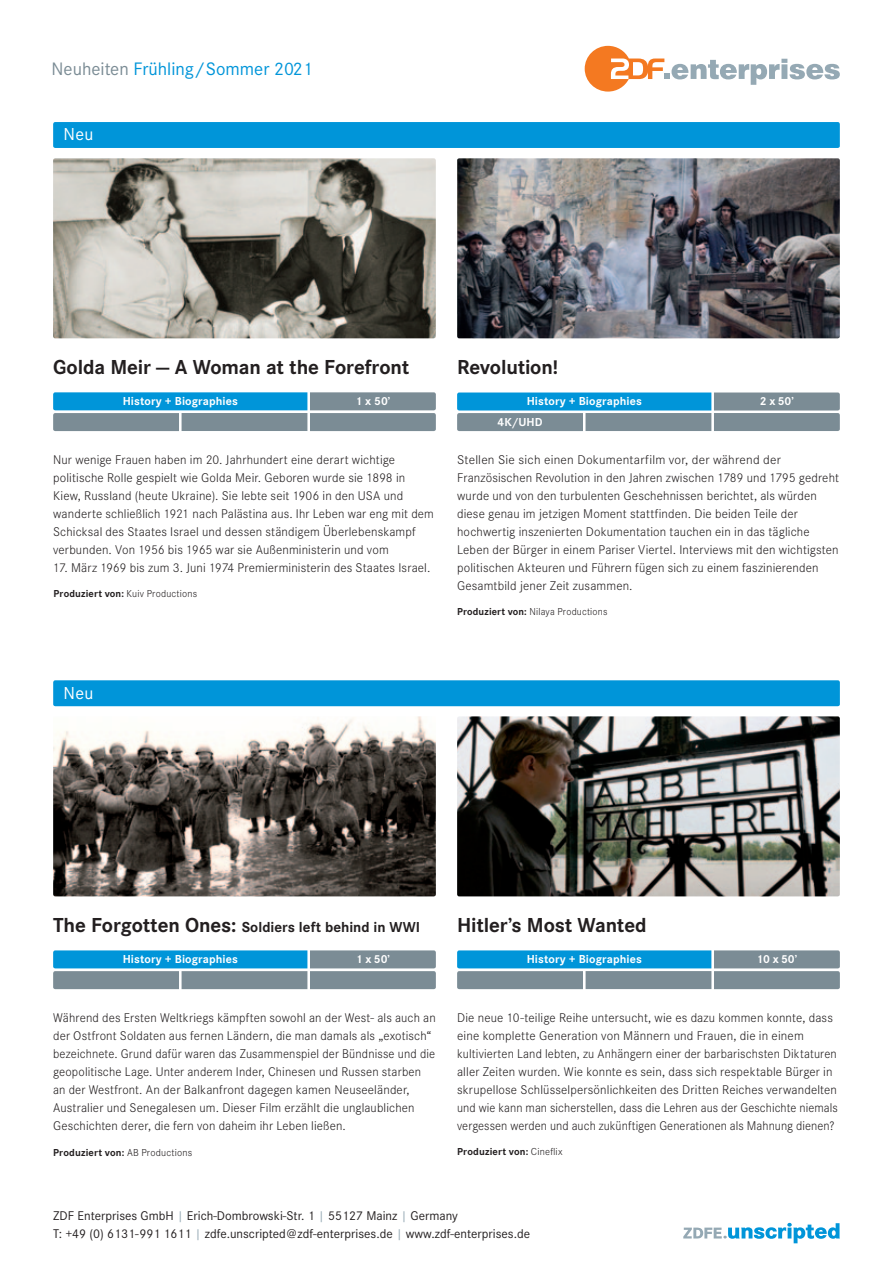
<style>
.page{position:relative;width:893px;height:1263px;background:#fff}
.page>*{position:absolute;margin:0;border:0;box-sizing:border-box;transform-origin:0 0}
.t1{font:700 21px "Corporate S";letter-spacing:-.005em;color:#231f20}
.t2{font:18.75px "Corporate S";color:#0095d9}
.t3{font:18px "Corporate S";letter-spacing:.015em;color:#fff}
.t4{font:700 15px "Corporate S";letter-spacing:.005em;color:#231f20}
.t5{font:300 13.2px/18px "Corporate S";letter-spacing:.01em;color:#231f20}
.t6{font:13.2px/18px "Corporate S";color:#231f20}
.t7{font:700 12px "Corporate S";letter-spacing:.01em;color:#fff}
.t8{font:300 10.5px "Corporate S";letter-spacing:.02em;color:#231f20}
.t9{font:700 10.5px "Corporate S";letter-spacing:.015em;color:#231f20}
.s1{color:#7b8c95}
.s2{font-weight:700}
.s3{font-size:21px}
.s4{font-weight:300}
.s5{color:#95a9b4}
</style>
<div class="page">
<svg style="left:683px;top:1223px;width:157px;height:20px"></svg>
<svg style="left:585px;top:46px;width:255px;height:46px"></svg>
<div style="left:53px;top:122px;width:787px;height:26px;background:#0095d9"></div>
<svg style="left:457px;top:950px;width:383px;height:39px;background:#6199b3"></svg>
<svg style="left:53px;top:950px;width:383px;height:39px;background:#6199b3"></svg>
<div style="left:53px;top:680px;width:787px;height:26px;background:#0095d9"></div>
<img style="left:53px;top:716px;width:383px;height:180px">
<svg style="left:457px;top:392px;width:383px;height:39px;background:#6098b3"></svg>
<img style="left:457px;top:716px;width:383px;height:180px">
<img style="left:457px;top:158px;width:383px;height:180px">
<img style="left:53px;top:158px;width:383px;height:180px">
<svg style="left:53px;top:392px;width:383px;height:39px;background:#6098b3"></svg>
<h2 class="t2" style="left:52px;top:55px;width:263px"><span class="s1">Neuheiten</span> Frühling/Sommer 2021</h2>
<h3 class="t3" style="left:64px;top:121px;width:31px">Neu</h3>
<h1 class="t1" style="left:53px;top:351px;width:358px">Golda Meir — A Woman at the Forefront</h1>
<h1 class="t1" style="left:457px;top:351px;width:102px">Revolution!</h1>
<p class="t7" style="left:123px;top:392px;width:117px">History + Biographies</p>
<p class="t7" style="left:355px;top:392px;width:37px">1 x 50’</p>
<p class="t7" style="left:527px;top:392px;width:117px">History + Biographies</p>
<p class="t7" style="left:760px;top:392px;width:36px">2 x 50’</p>
<p class="t7" style="left:497px;top:412px;width:47px">4K/UHD</p>
<p class="t5" style="left:53px;top:450px;width:382px">Nur wenige Frauen haben im 20. Jahrhundert eine derart wichtige politische Rolle gespielt wie Golda Meir. Geboren wurde sie 1898 in Kiew, Russland (heute Ukraine). Sie lebte seit 1906 in den USA und wanderte schließlich 1921 nach Palästina aus. Ihr Leben war eng mit dem Schicksal des Staates Israel und dessen ständigem Überlebenskampf verbunden. Von 1956 bis 1965 war sie Außenministerin und vom</p>
<p class="t5" style="left:53px;top:558px;width:379px">17. März 1969 bis zum 3. Juni 1974 Premierministerin des Staates Israel.</p>
<p class="t8" style="left:54px;top:586px;width:145px"><span class="s2">Produziert von:</span> Kuiv Productions</p>
<p class="t5" style="left:457px;top:450px;width:383px">Stellen Sie sich einen Dokumentarfilm vor, der während der Französischen Revolution in den Jahren zwischen 1789 und 1795 gedreht wurde und von den turbulenten Geschehnissen berichtet, als würden diese genau im jetzigen Moment stattfinden. Die beiden Teile der hochwertig inszenierten Dokumentation tauchen ein in das tägliche Leben der Bürger in einem Pariser Viertel. Interviews mit den wichtigsten politischen Akteuren und Führern fügen sich zu einem faszinierenden Gesamtbild jener Zeit zusammen.</p>
<p class="t8" style="left:457px;top:605px;width:152px"><span class="s2">Produziert von:</span> Nilaya Productions</p>
<h3 class="t3" style="left:64px;top:679px;width:31px">Neu</h3>
<h1 class="t1" style="left:457px;top:909px;width:191px">Hitler’s Most Wanted</h1>
<p class="t4" style="left:53px;top:915px;width:369px"><span class="s3">The Forgotten Ones:</span> Soldiers left behind in WWI</p>
<p class="t7" style="left:356px;top:950px;width:36px">1 x 50’</p>
<p class="t7" style="left:123px;top:950px;width:117px">History + Biographies</p>
<p class="t7" style="left:527px;top:950px;width:117px">History + Biographies</p>
<p class="t7" style="left:756px;top:950px;width:42px">10 x 50’</p>
<p class="t5" style="left:53px;top:1008px;width:384px">Während des Ersten Weltkriegs kämpften sowohl an der West- als auch an der Ostfront Soldaten aus fernen Ländern, die man damals als „exotisch“ bezeichnete. Grund dafür waren das Zusammenspiel der Bündnisse und die geopolitische Lage. Unter anderem Inder, Chinesen und Russen starben an der Westfront. An der Balkanfront dagegen kamen Neuseeländer, Australier und Senegalesen um. Dieser Film erzählt die unglaublichen Geschichten derer, die fern von daheim ihr Leben ließen.</p>
<p class="t9" style="left:53px;top:1144px;width:141px">Produziert von: <span class="s4">AB Productions</span></p>
<p class="t5" style="left:457px;top:1008px;width:382px">Die neue 10-teilige Reihe untersucht, wie es dazu kommen konnte, dass eine komplette Generation von Männern und Frauen, die in einem kultivierten Land lebten, zu Anhängern einer der barbarischsten Diktaturen aller Zeiten wurden. Wie konnte es sein, dass sich respektable Bürger in skrupellose Schlüsselpersönlichkeiten des Dritten Reiches verwandelten und wie kann man sicherstellen, dass die Lehren aus der Geschichte niemals vergessen werden und auch zukünftigen Generationen als Mahnung dienen?</p>
<p class="t9" style="left:457px;top:1144px;width:107px">Produziert von: <span class="s4">Cineflix</span></p>
<p class="t6" style="left:53px;top:1206px;width:478px">ZDF Enterprises GmbH <span class="s5">|</span> Erich-Dombrowski-Str. 1 <span class="s5">|</span> 55127 Mainz <span class="s5">|</span> Germany<br>T: +49 (0) 6131-991 1611 <span class="s5">|</span> zdfe.unscripted @ zdf-enterprises.de <span class="s5">|</span> www.zdf-enterprises.de</p>
</div>
